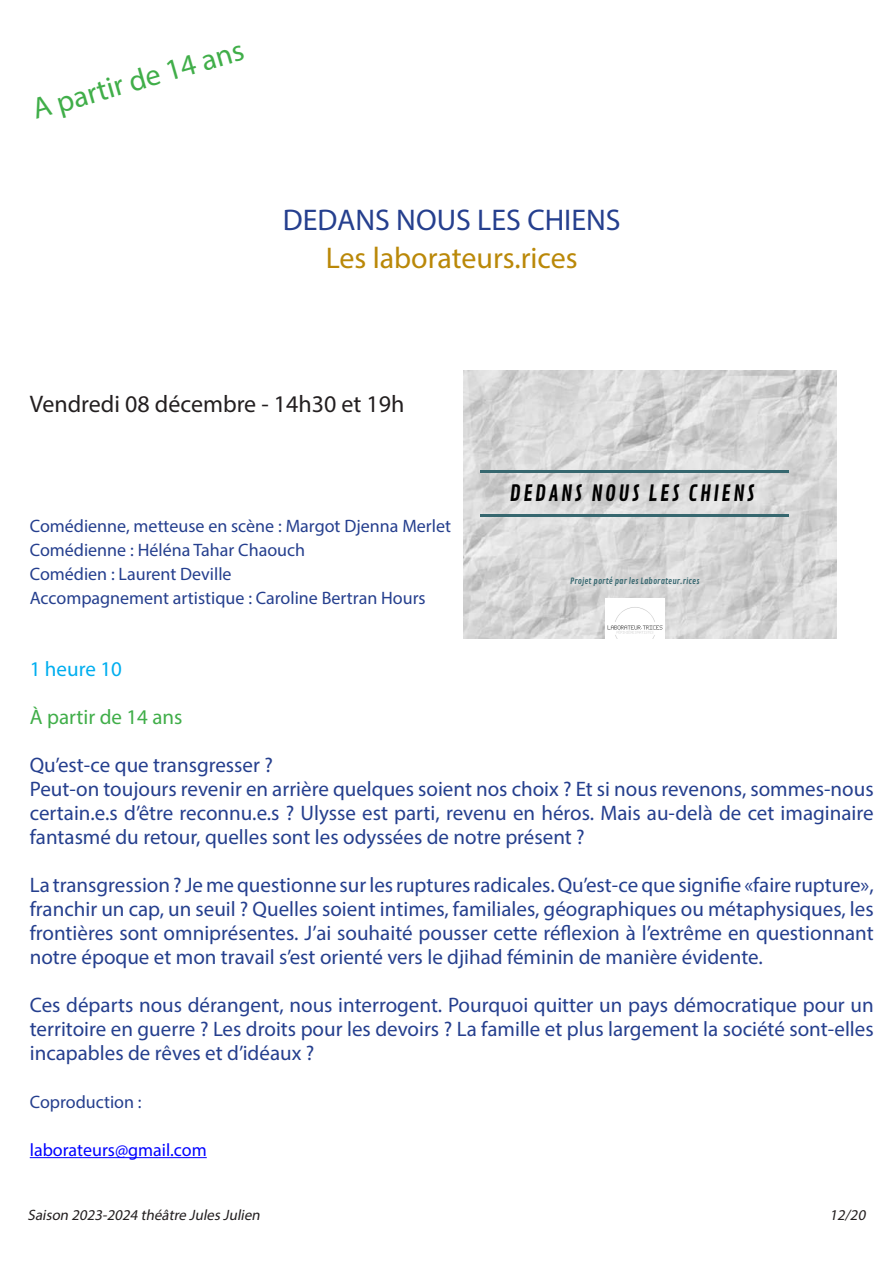
<style>
.page{position:relative;width:893px;height:1263px;background:#fff}
.page>*{position:absolute;margin:0;border:0;box-sizing:border-box;transform-origin:0 0}
.t1{font:30px "Myriad Pro";color:#ba8808}
.t2{font:30px "Myriad Pro";color:#253f8e}
.t3{font:30px "Myriad Pro";color:#40ae49}
.t4{font:24px "Myriad Pro";color:#231f20}
.t5{font:21.9px "Contrail One";letter-spacing:.1em;color:#000}
.t6{font:21px/24px "Myriad Pro";color:#253f8e;text-align:justify}
.t7{font:21px "Myriad Pro";color:#40ae49}
.t8{font:21px "Myriad Pro";color:#00aeef}
.t9{font:18px/24px "Myriad Pro";color:#253f8e}
.t10{font:18px "Myriad Pro";color:#00f}
.t11{font:italic 15px "Myriad Pro";color:#231f20}
.t12{font:8.4px "Contrail One";letter-spacing:.01em;color:#36676f}
</style>
<div class="page">
<hr style="left:30px;top:1157px;width:177px;height:1px;background:#00f">
<img style="left:463px;top:370px;width:374px;height:268px">
<hr style="left:481px;top:470px;width:308px;height:2px;background:#36676f">
<hr style="left:481px;top:514px;width:308px;height:2px;background:#36676f">
<img style="left:606px;top:598px;width:58px;height:40px">
<h1 class="t3" style="left:28px;top:92px;width:220px;rotate:-16deg">A partir de 14 ans</h1>
<h1 class="t2" style="left:283px;top:202px;width:340px">DEDANS NOUS LES CHIENS</h1>
<h1 class="t1" style="left:326px;top:239px;width:254px">Les laborateurs.rices</h1>
<p class="t4" style="left:30px;top:389px;width:376px">Vendredi 08 décembre - 14h30 et 19h</p>
<p class="t9" style="left:30px;top:513px;width:423px">Comédienne, metteuse en scène : Margot Djenna Merlet Comédienne : Héléna Tahar Chaouch<br>Comédien : Laurent Deville<br>Accompagnement artistique : Caroline Bertran Hours</p>
<p class="t5" style="left:510px;top:480px;width:246px">DEDANS NOUS LES CHIENS</p>
<p class="t12" style="left:570px;top:576px;width:131px">Projet porté par les Laborateur.rices</p>
<p class="t8" style="left:30px;top:656px;width:94px">1 heure 10</p>
<p class="t7" style="left:30px;top:704px;width:154px">À partir de 14 ans</p>
<p class="t6" style="left:30px;top:752px;width:845px;text-align:left">Qu’est-ce que transgresser ?<br>Peut-on toujours revenir en arrière quelques soient nos choix ? Et si nous revenons, sommes-nous certain.e.s d’être reconnu.e.s ? Ulysse est parti, revenu en héros. Mais au-delà de cet imaginaire fantasmé du retour, quelles sont les odyssées de notre présent ?</p>
<p class="t6" style="left:30px;top:872px;width:845px">La transgression ? Je me questionne sur les ruptures radicales. Qu’est-ce que signifie «faire rupture», franchir un cap, un seuil ? Quelles soient intimes, familiales, géographiques ou métaphysiques, les frontières sont omniprésentes. J’ai souhaité pousser cette réflexion à l’extrême en questionnant notre époque et mon travail s’est orienté vers le djihad féminin de manière évidente.</p>
<p class="t6" style="left:30px;top:992px;width:845px">Ces départs nous dérangent, nous interrogent. Pourquoi quitter un pays démocratique pour un territoire en guerre ? Les droits pour les devoirs ? La famille et plus largement la société sont-elles incapables de rêves et d’idéaux ?</p>
<p class="t9" style="left:30px;top:1089px;width:113px">Coproduction :</p>
<p class="t10" style="left:30px;top:1139px;width:179px">laborateurs@gmail.com</p>
<p class="t11" style="left:28px;top:1206px;width:237px">Saison 2023-2024 théâtre Jules Julien</p>
<p class="t11" style="left:829px;top:1206px;width:41px">12/20</p>
</div>
